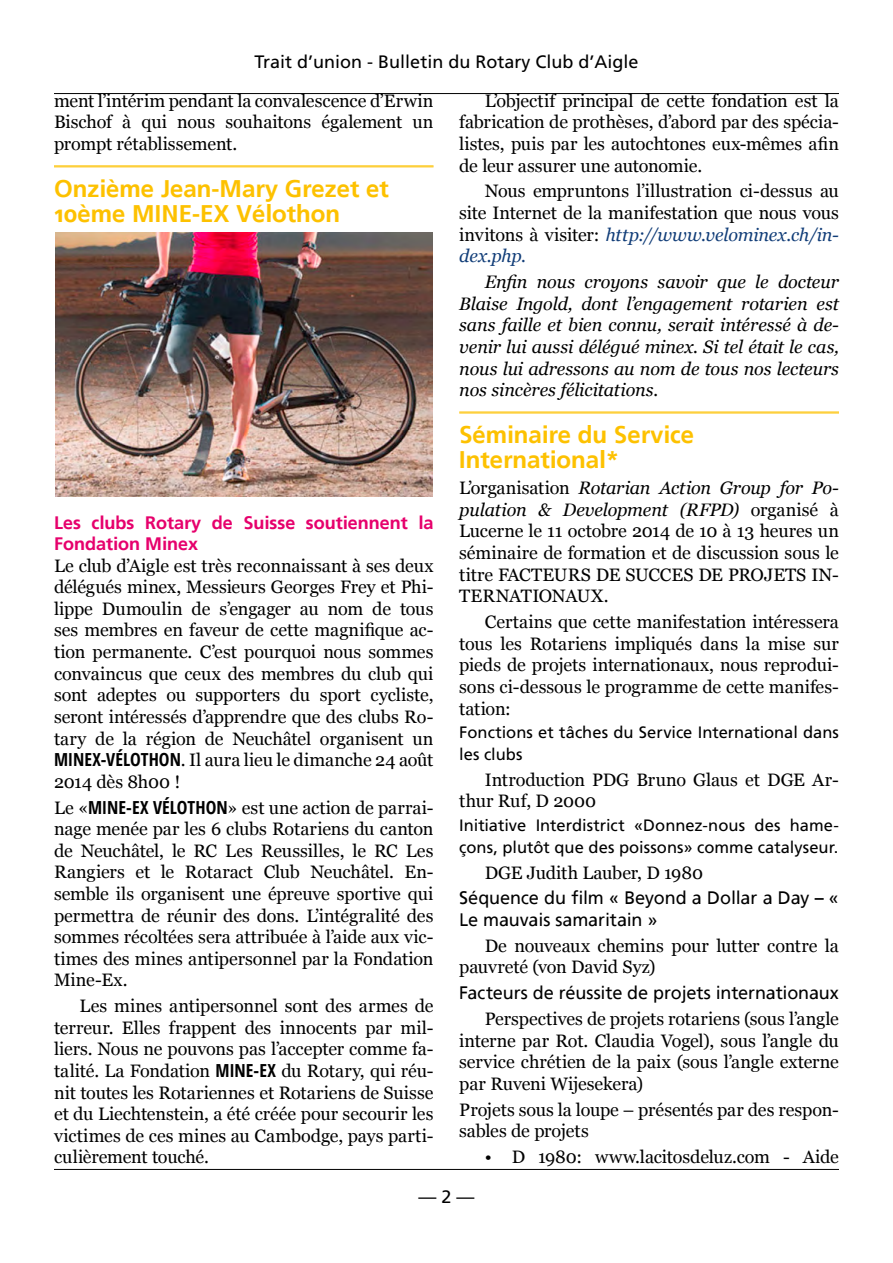
<style>
.page{position:relative;width:893px;height:1263px;background:#fff}
.page>*{position:absolute;margin:0;border:0;box-sizing:border-box;transform-origin:0 0}
.t1{font:700 24px/25.5px "Frutiger Linotype";color:#fdc100}
.t2{font:18px/21.6px "Georgia";letter-spacing:-.005em;color:#000;text-align:justify}
.t3{font:italic 18px/21.6px "Georgia";letter-spacing:-.01em;color:#000;text-align:justify}
.t4{font:18px/21.6px "Frutiger Linotype";letter-spacing:-.005em;color:#000}
.t5{font:700 18px/21px "Frutiger Linotype";color:#e6006c}
.t6{font:18px "Frutiger LT Std";color:#000}
.t7{font:16.5px/21.6px "Frutiger LT Std";color:#000}
.s1{font-family:"Open Sans";font-weight:700;font-stretch:condensed}
.s2{font-style:italic;color:#113d78}
.s3{font-style:italic}
</style>
<div class="page">
<hr style="left:54px;top:93px;width:785px;height:1px;background:#000">
<hr style="left:54px;top:1169px;width:785px;height:1px;background:#000">
<hr style="left:54px;top:165px;width:380px;height:1px;background:#fdc100">
<hr style="left:54px;top:167px;width:380px;height:1px;background:#fdc100">
<hr style="left:459px;top:412px;width:380px;height:1px;background:#fdc100">
<hr style="left:459px;top:413px;width:380px;height:1px;background:#fdc100">
<img style="left:56px;top:232px;width:376px;height:264px">
<p class="t6" style="left:255px;top:51px;width:385px">Trait d’union - Bulletin du Rotary Club d’Aigle</p>
<p class="t2" style="left:54px;top:90px;width:381px">ment l’intérim pendant la convalescence d’Erwin Bischof à qui nous souhaitons également un prompt rétablissement.</p>
<h1 class="t1" style="left:54px;top:176px;width:336px">Onzième Jean-Mary Grezet et<br>10ème MINE-EX Vélothon</h1>
<p class="t5" style="left:54px;top:512px;width:381px">Les clubs Rotary de Suisse soutiennent la<br>Fondation Minex</p>
<p class="t2" style="left:54px;top:555px;width:381px">Le club d’Aigle est très reconnaissant à ses deux délégués minex, Messieurs Georges Frey et Phi&shy;lippe Dumoulin de s’engager au nom de tous ses membres en faveur de cette magnifique ac&shy;tion permanente. C’est pourquoi nous sommes convaincus que ceux des membres du club qui sont adeptes ou supporters du sport cycliste, seront intéressés d’apprendre que des clubs Ro&shy;tary de la région de Neuchâtel organisent un <span class="s1">MINEX-VÉLOTHON</span>. Il aura lieu le dimanche 24 août 2014 dès 8h00 !</p>
<p class="t2" style="left:54px;top:797px;width:381px">Le «<span class="s1">MINE-EX VÉLOTHON</span>» est une action de parrai&shy;nage menée par les 6 clubs Rotariens du canton de Neuchâtel, le RC Les Reussilles, le RC Les Rangiers et le Rotaract Club Neuchâtel. En&shy;semble ils organisent une épreuve sportive qui permettra de réunir des dons. L’intégralité des sommes récoltées sera attribuée à l’aide aux vic&shy;times des mines antipersonnel par la Fondation Mine-Ex.</p>
<p class="t2" style="left:54px;top:995px;width:381px;text-indent:26px">Les mines antipersonnel sont des armes de terreur. Elles frappent des innocents par mil&shy;liers. Nous ne pouvons pas l’accepter comme fa&shy;talité. La Fondation <span class="s1">MINE-EX</span> du Rotary, qui réu&shy;nit toutes les Rotariennes et Rotariens de Suisse et du Liechtenstein, a été créée pour secourir les victimes de ces mines au Cambodge, pays parti&shy;culièrement touché.</p>
<p class="t2" style="left:459px;top:90px;width:381px;text-indent:26px">L’objectif principal de cette fondation est la fabrication de prothèses, d’abord par des spécia&shy;listes, puis par les autochtones eux-mêmes afin de leur assurer une autonomie.</p>
<p class="t2" style="left:459px;top:181px;width:381px;text-indent:26px">Nous empruntons l’illustration ci-dessus au site Internet de la manifestation que nous vous invitons à visiter: <span class="s2">http://www.velominex.ch/in&shy;dex.php.</span></p>
<p class="t3" style="left:459px;top:271px;width:381px;text-indent:26px">Enfin nous croyons savoir que le docteur Blaise Ingold, dont l’engagement rotarien est sans faille et bien connu, serait intéressé à de&shy;venir lui aussi délégué minex. Si tel était le cas, nous lui adressons au nom de tous nos lecteurs nos sincères félicitations.</p>
<h1 class="t1" style="left:459px;top:422px;width:236px">Séminaire du Service<br>International*</h1>
<p class="t2" style="left:459px;top:478px;width:381px">L’organisation <span class="s3">Rotarian Action Group for Po&shy;pulation &amp; Development (RFPD)</span> organisé à Lucerne le 11 octobre 2014 de 10 à 13 heures un séminaire de formation et de discussion sous le titre FACTEURS DE SUCCES DE PROJETS IN-TERNATIONAUX.</p>
<p class="t2" style="left:459px;top:611px;width:381px;text-indent:26px">Certains que cette manifestation intéressera tous les Rotariens impliqués dans la mise sur pieds de projets internationaux, nous reprodui&shy;sons ci-dessous le programme de cette manifes&shy;tation:</p>
<p class="t7" style="left:459px;top:722px;width:381px">Fonctions et tâches du Service International dans les clubs</p>
<p class="t2" style="left:459px;top:769px;width:381px;text-indent:26px">Introduction PDG Bruno Glaus et DGE Ar&shy;thur Ruf, D 2000</p>
<p class="t7" style="left:459px;top:815px;width:381px">Initiative Interdistrict «Donnez-nous des hame&shy;çons, plutôt que des poissons» comme catalyseur.</p>
<p class="t2" style="left:485px;top:862px;width:220px">DGE Judith Lauber, D 1980</p>
<p class="t4" style="left:459px;top:887px;width:381px">Séquence du film « Beyond a Dollar a Day – «<br>Le mauvais samaritain »</p>
<p class="t2" style="left:459px;top:935px;width:381px;text-indent:26px">De nouveaux chemins pour lutter contre la pauvreté (von David Syz)</p>
<p class="t4" style="left:459px;top:982px;width:381px">Facteurs de réussite de projets internationaux</p>
<p class="t2" style="left:459px;top:1008px;width:381px;text-indent:26px">Perspectives de projets rotariens (sous l’angle interne par Rot. Claudia Vogel), sous l’angle du service chrétien de la paix (sous l’angle externe par Ruveni Wijesekera)</p>
<p class="t2" style="left:459px;top:1099px;width:381px">Projets sous la loupe – présentés par des respon&shy;sables de projets</p>
<p class="t2" style="left:485px;top:1147px;width:356px">• D 1980: www.lacitosdeluz.com - Aide</p>
<p class="t6" style="left:418px;top:1186px;width:58px">— 2 —</p>
</div>
